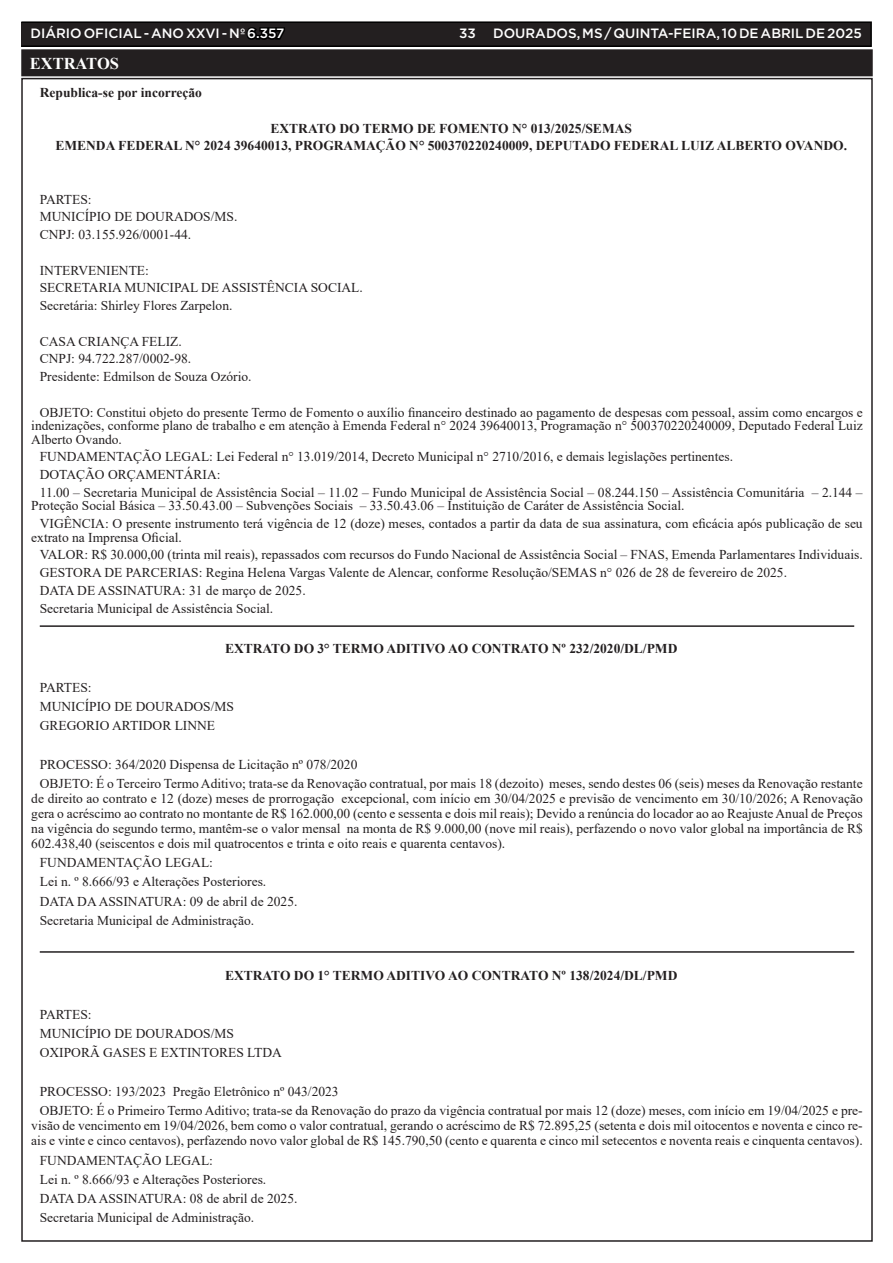
<style>
.page{position:relative;width:893px;height:1263px;background:#fff}
.page>*{position:absolute;margin:0;border:0;box-sizing:border-box;transform-origin:0 0}
.TEXTO{font:700 16.5px "Times New Roman";color:#fff}
.TEXTO-2{font:13.5px/15px "Times New Roman";color:#231f20;text-align:justify}
.TEXTO-3{font:700 13.5px "Times New Roman";color:#231f20}
.t1{font:500 13.5px "Gotham";color:#fff}
.s1{color:#000}
</style>
<div class="page">
<div style="left:21px;top:22px;width:850px;height:24px;background:#231f20"></div>
<div style="left:21px;top:21px;width:851px;height:26px;border:2px solid #000"></div>
<hr style="left:40px;top:625px;width:814px;height:2px;background:#231f20">
<hr style="left:40px;top:951px;width:814px;height:2px;background:#231f20">
<div style="left:23px;top:51px;width:848px;height:23px;background:#231f20"></div>
<div style="left:21px;top:49px;width:852px;height:27px;border:4px solid #231f20"></div>
<p class="t1" style="left:31px;top:25px;width:255px">DIÁRIO OFICIAL - ANO XXVI - Nº <span class="s1">6.357</span></p>
<p class="t1" style="left:459px;top:25px;width:18px">33</p>
<p class="t1" style="left:493px;top:25px;width:370px">DOURADOS, MS / QUINTA-FEIRA, 10 DE ABRIL DE 2025</p>
<p class="TEXTO" style="left:30px;top:52px;width:91px">EXTRATOS</p>
<p class="TEXTO-3" style="left:40px;top:83px;width:164px">Republica-se por incorreção</p>
<p class="TEXTO-3" style="left:270px;top:118px;width:363px">EXTRATO DO TERMO DE FOMENTO N° 013/2025/SEMAS</p>
<p class="TEXTO-3" style="left:55px;top:136px;width:793px">EMENDA FEDERAL N° 2024 39640013, PROGRAMAÇÃO N° 500370220240009, DEPUTADO FEDERAL LUIZ ALBERTO OVANDO.</p>
<p class="TEXTO-2" style="left:40px;top:191px;width:53px">PARTES:</p>
<p class="TEXTO-2" style="left:40px;top:209px;width:199px">MUNICÍPIO DE DOURADOS/MS.</p>
<p class="TEXTO-2" style="left:40px;top:227px;width:153px">CNPJ: 03.155.926/0001-44.</p>
<p class="TEXTO-2" style="left:40px;top:262px;width:111px">INTERVENIENTE:</p>
<p class="TEXTO-2" style="left:40px;top:280px;width:325px">SECRETARIA MUNICIPAL DE ASSISTÊNCIA SOCIAL.</p>
<p class="TEXTO-2" style="left:40px;top:298px;width:194px">Secretária: Shirley Flores Zarpelon.</p>
<p class="TEXTO-2" style="left:40px;top:333px;width:144px">CASA CRIANÇA FELIZ.</p>
<p class="TEXTO-2" style="left:40px;top:351px;width:153px">CNPJ: 94.722.287/0002-98.</p>
<p class="TEXTO-2" style="left:40px;top:369px;width:213px">Presidente: Edmilson de Souza Ozório.</p>
<p class="TEXTO-2" style="left:31px;top:405px;width:833px;line-height:13.5px;text-indent:9px">OBJETO: Constitui objeto do presente Termo de Fomento o auxílio financeiro destinado ao pagamento de despesas com pessoal, assim como encargos e indenizações, conforme plano de trabalho e em atenção à Emenda Federal n° 2024 39640013, Programação n° 500370220240009, Deputado Federal Luiz Alberto Ovando.</p>
<p class="TEXTO-2" style="left:40px;top:449px;width:695px">FUNDAMENTAÇÃO LEGAL: Lei Federal n° 13.019/2014, Decreto Municipal n° 2710/2016, e demais legislações pertinentes.</p>
<p class="TEXTO-2" style="left:40px;top:467px;width:182px">DOTAÇÃO ORÇAMENTÁRIA:</p>
<p class="TEXTO-2" style="left:31px;top:485px;width:833px;line-height:13.5px;text-indent:9px">11.00 – Secretaria Municipal de Assistência Social – 11.02 – Fundo Municipal de Assistência Social – 08.244.150 – Assistência Comunitária – 2.144 –<br>Proteção Social Básica – 33.50.43.00 – Subvenções Sociais – 33.50.43.06 – Instituição de Caráter de Assistência Social.</p>
<p class="TEXTO-2" style="left:31px;top:516px;width:833px;line-height:13.5px;text-indent:9px">VIGÊNCIA: O presente instrumento terá vigência de 12 (doze) meses, contados a partir da data de sua assinatura, com eficácia após publicação de seu extrato na Imprensa Oficial.</p>
<p class="TEXTO-2" style="left:40px;top:547px;width:824px">VALOR: R$ 30.000,00 (trinta mil reais), repassados com recursos do Fundo Nacional de Assistência Social – FNAS, Emenda Parlamentares Individuais.</p>
<p class="TEXTO-2" style="left:40px;top:565px;width:749px">GESTORA DE PARCERIAS: Regina Helena Vargas Valente de Alencar, conforme Resolução/SEMAS n° 026 de 28 de fevereiro de 2025.</p>
<p class="TEXTO-2" style="left:40px;top:582px;width:267px">DATA DE ASSINATURA: 31 de março de 2025.</p>
<p class="TEXTO-2" style="left:40px;top:600px;width:235px">Secretaria Municipal de Assistência Social.</p>
<p class="TEXTO-3" style="left:225px;top:639px;width:454px">EXTRATO DO 3° TERMO ADITIVO AO CONTRATO Nº 232/2020/DL/PMD</p>
<p class="TEXTO-2" style="left:40px;top:679px;width:53px">PARTES:</p>
<p class="TEXTO-2" style="left:40px;top:698px;width:196px">MUNICÍPIO DE DOURADOS/MS</p>
<p class="TEXTO-2" style="left:40px;top:718px;width:177px">GREGORIO ARTIDOR LINNE</p>
<p class="TEXTO-2" style="left:40px;top:756px;width:319px">PROCESSO: 364/2020 Dispensa de Licitação nº 078/2020</p>
<p class="TEXTO-2" style="left:31px;top:775px;width:833px;text-indent:9px">OBJETO: É o Terceiro Termo Aditivo; trata-se da Renovação contratual, por mais 18 (dezoito) meses, sendo destes 06 (seis) meses da Renovação restante de direito ao contrato e 12 (doze) meses de prorrogação excepcional, com início em 30/04/2025 e previsão de vencimento em 30/10/2026; A Renovação gera o acréscimo ao contrato no montante de R$ 162.000,00 (cento e sessenta e dois mil reais); Devido a renúncia do locador ao ao Reajuste Anual de Preços na vigência do segundo termo, mantêm-se o valor mensal na monta de R$ 9.000,00 (nove mil reais), perfazendo o novo valor global na importância de R$ 602.438,40 (seiscentos e dois mil quatrocentos e trinta e oito reais e quarenta centavos).</p>
<p class="TEXTO-2" style="left:40px;top:855px;width:175px">FUNDAMENTAÇÃO LEGAL:</p>
<p class="TEXTO-2" style="left:40px;top:874px;width:228px">Lei n. º 8.666/93 e Alterações Posteriores.</p>
<p class="TEXTO-2" style="left:40px;top:893px;width:259px">DATA DA ASSINATURA: 09 de abril de 2025.</p>
<p class="TEXTO-2" style="left:40px;top:912px;width:216px">Secretaria Municipal de Administração.</p>
<p class="TEXTO-3" style="left:225px;top:966px;width:454px">EXTRATO DO 1° TERMO ADITIVO AO CONTRATO Nº 138/2024/DL/PMD</p>
<p class="TEXTO-2" style="left:40px;top:1006px;width:53px">PARTES:</p>
<p class="TEXTO-2" style="left:40px;top:1026px;width:196px">MUNICÍPIO DE DOURADOS/MS</p>
<p class="TEXTO-2" style="left:40px;top:1045px;width:244px">OXIPORÃ GASES E EXTINTORES LTDA</p>
<p class="TEXTO-2" style="left:40px;top:1083px;width:300px">PROCESSO: 193/2023 Pregão Eletrônico nº 043/2023</p>
<p class="TEXTO-2" style="left:31px;top:1103px;width:833px;text-indent:9px">OBJETO: É o Primeiro Termo Aditivo; trata-se da Renovação do prazo da vigência contratual por mais 12 (doze) meses, com início em 19/04/2025 e pre&shy;visão de vencimento em 19/04/2026, bem como o valor contratual, gerando o acréscimo de R$ 72.895,25 (setenta e dois mil oitocentos e noventa e cinco re&shy;ais e vinte e cinco centavos), perfazendo novo valor global de R$ 145.790,50 (cento e quarenta e cinco mil setecentos e noventa reais e cinquenta centavos).</p>
<p class="TEXTO-2" style="left:40px;top:1152px;width:175px">FUNDAMENTAÇÃO LEGAL:</p>
<p class="TEXTO-2" style="left:40px;top:1171px;width:228px">Lei n. º 8.666/93 e Alterações Posteriores.</p>
<p class="TEXTO-2" style="left:40px;top:1190px;width:259px">DATA DA ASSINATURA: 08 de abril de 2025.</p>
<p class="TEXTO-2" style="left:40px;top:1210px;width:216px">Secretaria Municipal de Administração.</p>
</div>
